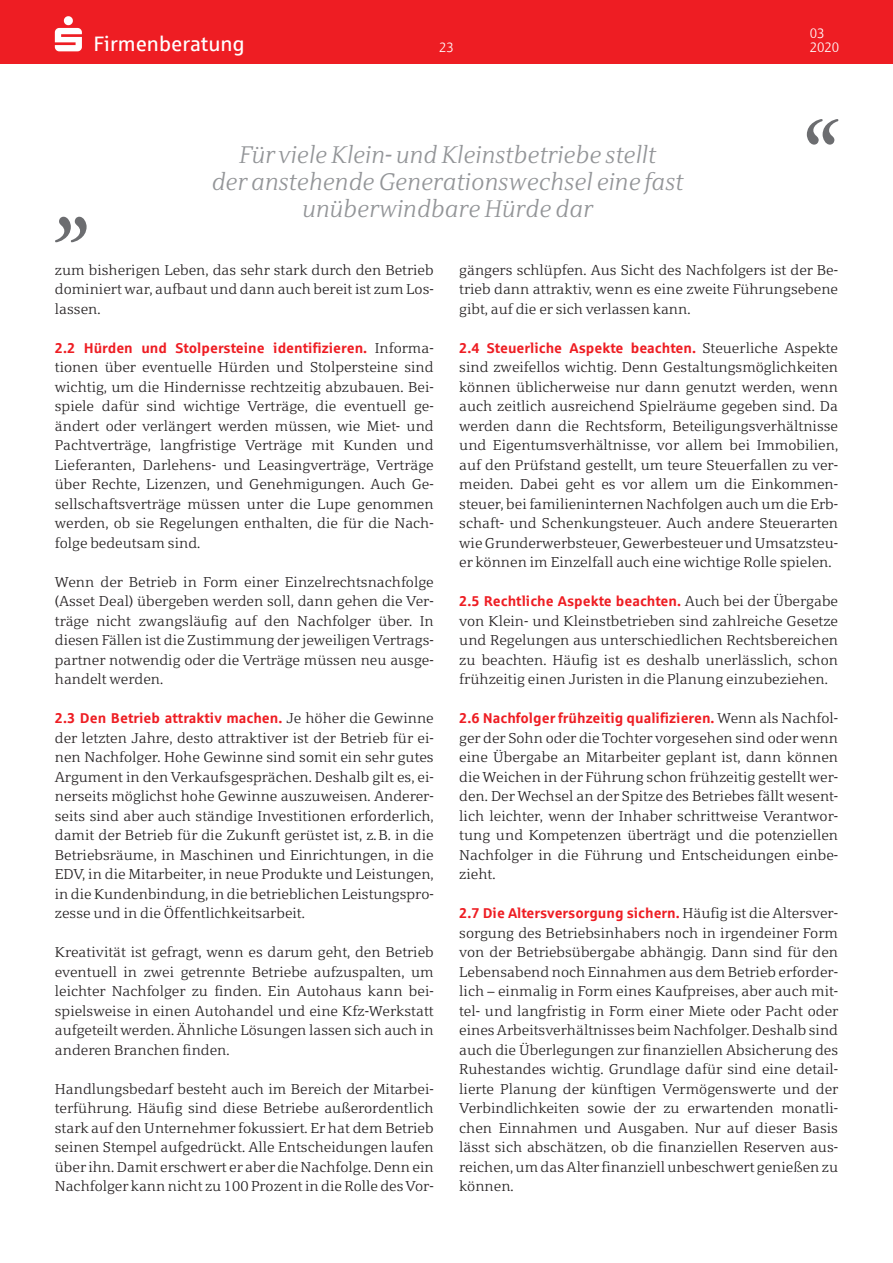
<style>
.page{position:relative;width:893px;height:1263px;background:#fff}
.page>*{position:absolute;margin:0;border:0;box-sizing:border-box;transform-origin:0 0}
.t1{font:italic 24px/27px "Sparkasse Serif Lt";color:#939598;text-align:center}
.t2{font:20.85px "Sparkasse Rg";color:#fff}
.t3{font:14.25px/19.5px "Sparkasse Serif Lt";color:#231f20;text-align:justify}
.t4{font:700 14.25px "Sparkasse Rg";color:#ee1d23}
.t5{font:13.65px/13.5px "Sparkasse Lt";letter-spacing:-.005em;color:#fff}
.t6{font:13.5px "Sparkasse Lt";color:#fff}
.s1{font-family:"Sparkasse Serif Lt";font-weight:400;color:#231f20}
</style>
<div class="page">
<svg style="left:807px;top:119px;width:31px;height:26px"></svg>
<svg style="left:55px;top:217px;width:32px;height:25px"></svg>
<div style="left:0;top:0;width:893px;height:64px;background:#ee1d23"></div>
<svg style="left:55px;top:16px;width:27px;height:35px"></svg>
<h2 class="t2" style="left:94px;top:31px;width:153px">Firmenberatung</h2>
<p class="t6" style="left:439px;top:39px;width:16px">23</p>
<h1 class="t1" style="left:211px;top:140px;width:474px">Für viele Klein- und Kleinstbetriebe stellt<br>der anstehende Generationswechsel eine fast unüberwindbare Hürde dar</h1>
<p class="t5" style="left:810px;top:26px;width:31px">03<br>2020</p>
<p class="t3" style="left:55px;top:260px;width:380px">zum bisherigen Leben, das sehr stark durch den Betrieb dominiert war, aufbaut und dann auch bereit ist zum Los&shy;lassen.</p>
<p class="t4" style="left:55px;top:339px;width:379px">2.2 Hürden und Stolpersteine identifizieren. <span class="s1">Informa-</span></p>
<p class="t3" style="left:55px;top:357px;width:380px">tionen über eventuelle Hürden und Stolpersteine sind wichtig, um die Hindernisse rechtzeitig abzubauen. Bei&shy;spiele dafür sind wichtige Verträge, die eventuell ge&shy;ändert oder verlängert werden müssen, wie Miet- und Pachtverträge, langfristige Verträge mit Kunden und Lieferanten, Darlehens- und Leasingverträge, Verträge über Rechte, Lizenzen, und Genehmigungen. Auch Ge&shy;sellschaftsverträge müssen unter die Lupe genommen werden, ob sie Regelungen enthalten, die für die Nach&shy;folge bedeutsam sind.</p>
<p class="t3" style="left:55px;top:572px;width:380px">Wenn der Betrieb in Form einer Einzelrechtsnachfolge (Asset Deal) übergeben werden soll, dann gehen die Ver&shy;träge nicht zwangsläufig auf den Nachfolger über. In diesen Fällen ist die Zustimmung der jeweiligen Vertrags&shy;partner notwendig oder die Verträge müssen neu ausge&shy;handelt werden.</p>
<p class="t4" style="left:55px;top:709px;width:380px">2.3 Den Betrieb attraktiv machen. <span class="s1">Je höher die Gewinne</span></p>
<p class="t3" style="left:55px;top:728px;width:380px">der letzten Jahre, desto attraktiver ist der Betrieb für ei&shy;nen Nachfolger. Hohe Gewinne sind somit ein sehr gutes Argument in den Verkaufsgesprächen. Deshalb gilt es, ei&shy;nerseits möglichst hohe Gewinne auszuweisen. Anderer&shy;seits sind aber auch ständige Investitionen erforderlich, damit der Betrieb für die Zukunft gerüstet ist, z.B. in die Betriebsräume, in Maschinen und Einrichtungen, in die EDV, in die Mitarbeiter, in neue Produkte und Leistungen, in die Kundenbindung, in die betrieblichen Leistungspro&shy;zesse und in die Öffentlichkeitsarbeit.</p>
<p class="t3" style="left:55px;top:942px;width:380px">Kreativität ist gefragt, wenn es darum geht, den Betrieb eventuell in zwei getrennte Betriebe aufzuspalten, um leichter Nachfolger zu finden. Ein Autohaus kann bei&shy;spielsweise in einen Autohandel und eine Kfz-Werkstatt aufgeteilt werden. Ähnliche Lösungen lassen sich auch in anderen Branchen finden.</p>
<p class="t3" style="left:55px;top:1079px;width:380px">Handlungsbedarf besteht auch im Bereich der Mitarbei&shy;terführung. Häufig sind diese Betriebe außerordentlich stark auf den Unternehmer fokussiert. Er hat dem Betrieb seinen Stempel aufgedrückt. Alle Entscheidungen laufen über ihn. Damit erschwert er aber die Nachfolge. Denn ein Nachfolger kann nicht zu 100 Prozent in die Rolle des Vor-</p>
<p class="t3" style="left:459px;top:260px;width:380px">gängers schlüpfen. Aus Sicht des Nachfolgers ist der Be&shy;trieb dann attraktiv, wenn es eine zweite Führungsebene gibt, auf die er sich verlassen kann.</p>
<p class="t4" style="left:459px;top:339px;width:380px">2.4 Steuerliche Aspekte beachten. <span class="s1">Steuerliche Aspekte</span></p>
<p class="t3" style="left:459px;top:357px;width:380px">sind zweifellos wichtig. Denn Gestaltungsmöglichkeiten können üblicherweise nur dann genutzt werden, wenn auch zeitlich ausreichend Spielräume gegeben sind. Da werden dann die Rechtsform, Beteiligungsverhältnisse und Eigentumsverhältnisse, vor allem bei Immobilien, auf den Prüfstand gestellt, um teure Steuerfallen zu ver&shy;meiden. Dabei geht es vor allem um die Einkommen&shy;steuer, bei familieninternen Nachfolgen auch um die Erb&shy;schaft- und Schenkungsteuer. Auch andere Steuerarten wie Grunderwerbsteuer, Gewerbesteuer und Umsatzsteu&shy;er können im Einzelfall auch eine wichtige Rolle spielen.</p>
<p class="t4" style="left:459px;top:592px;width:380px">2.5 Rechtliche Aspekte beachten. <span class="s1">Auch bei der Übergabe</span></p>
<p class="t3" style="left:459px;top:611px;width:380px">von Klein- und Kleinstbetrieben sind zahlreiche Gesetze und Regelungen aus unterschiedlichen Rechtsbereichen zu beachten. Häufig ist es deshalb unerlässlich, schon frühzeitig einen Juristen in die Planung einzubeziehen.</p>
<p class="t4" style="left:459px;top:709px;width:380px">2.6 Nachfolger frühzeitig qualifizieren. <span class="s1">Wenn als Nachfol-</span></p>
<p class="t3" style="left:459px;top:728px;width:380px">ger der Sohn oder die Tochter vorgesehen sind oder wenn eine Übergabe an Mitarbeiter geplant ist, dann können die Weichen in der Führung schon frühzeitig gestellt wer&shy;den. Der Wechsel an der Spitze des Betriebes fällt wesent&shy;lich leichter, wenn der Inhaber schrittweise Verantwor&shy;tung und Kompetenzen überträgt und die potenziellen Nachfolger in die Führung und Entscheidungen einbe&shy;zieht.</p>
<p class="t4" style="left:459px;top:904px;width:380px">2.7 Die Altersversorgung sichern. <span class="s1">Häufig ist die Altersver-</span></p>
<p class="t3" style="left:459px;top:922px;width:381px">sorgung des Betriebsinhabers noch in irgendeiner Form von der Betriebsübergabe abhängig. Dann sind für den Lebensabend noch Einnahmen aus dem Betrieb erforder&shy;lich – einmalig in Form eines Kaufpreises, aber auch mit&shy;tel- und langfristig in Form einer Miete oder Pacht oder eines Arbeitsverhältnisses beim Nachfolger. Deshalb sind auch die Überlegungen zur finanziellen Absicherung des Ruhestandes wichtig. Grundlage dafür sind eine detail&shy;lierte Planung der künftigen Vermögenswerte und der Verbindlichkeiten sowie der zu erwartenden monatli&shy;chen Einnahmen und Ausgaben. Nur auf dieser Basis lässt sich abschätzen, ob die finanziellen Reserven aus&shy;reichen, um das Alter finanziell unbeschwert genießen zu können.</p>
</div>
